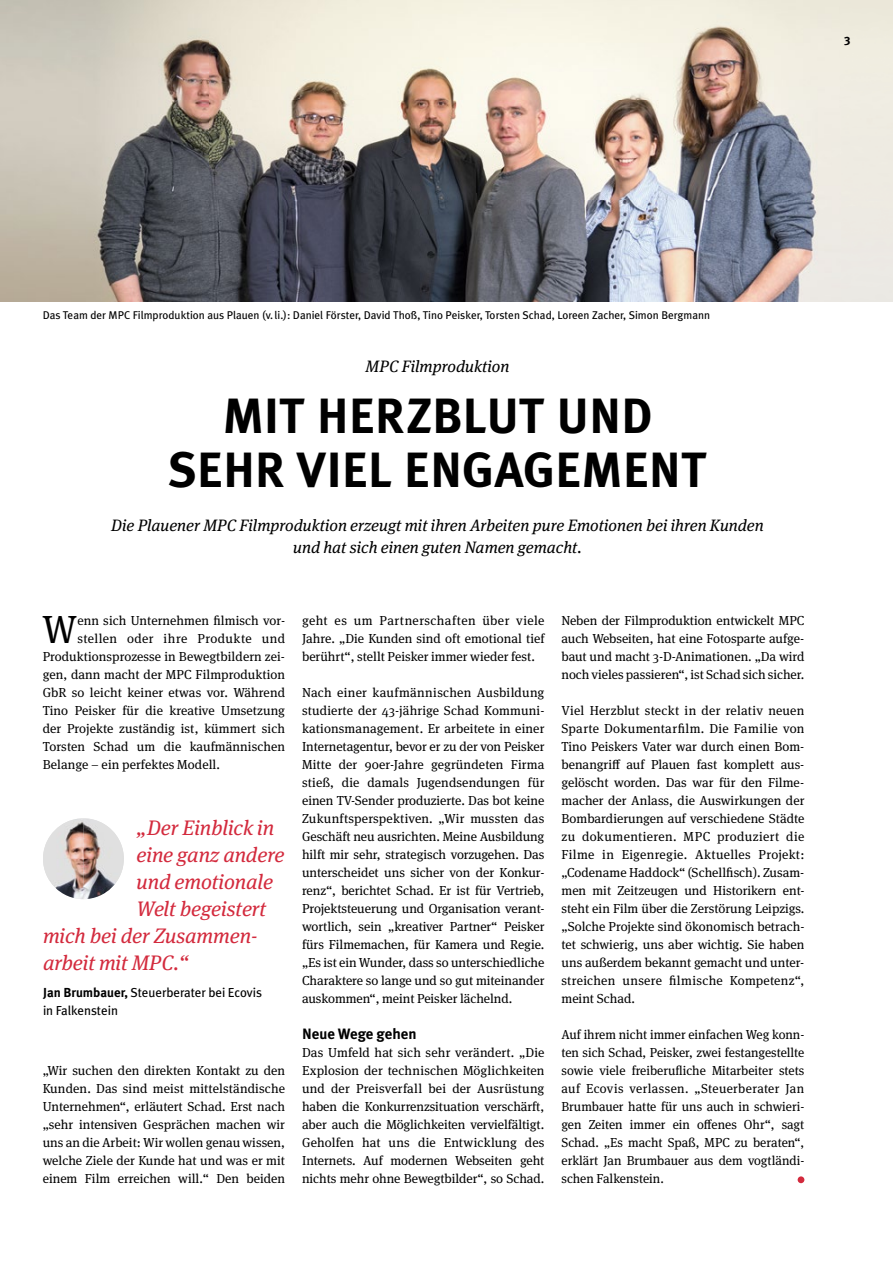
<style>
.page{position:relative;width:893px;height:1263px;background:#fff}
.page>*{position:absolute;margin:0;border:0;box-sizing:border-box;transform-origin:0 0}
.t1{font:700 49.5px/54px "Meta Plus";letter-spacing:-.005em;color:#000;text-align:center}
.t2{font:39.15px "Meta Serif OT";color:#000}
.t3{font:italic 21px "Meta Serif OT";letter-spacing:-.005em;color:#d32a3d}
.t4{font:italic 16.5px/22.5px "Meta Serif OT";color:#000;text-align:center}
.t5{font:700 15px "Meta Plus";color:#000}
.t6{font:13.05px/18px "Meta Serif OT";color:#000;text-align:justify}
.t7{font:13.05px/18px "Meta Plus";letter-spacing:-.005em;color:#000}
.t8{font:13.05px "Meta Serif OT";letter-spacing:.03em;color:#000}
.t9{font:700 12px "Meta Plus";color:#000}
.t10{font:11.25px "Meta Plus";color:#000}
.s1{font-weight:700}
</style>
<div class="page">
<img style="left:0;top:0;width:893px;height:301px">
<div style="left:798px;top:1176px;width:6px;height:7px;background:#d32a3d;border-radius:50%"></div>
<img style="left:43px;top:819px;width:81px;height:80px">
<p class="t9" style="left:844px;top:32px;width:8px">3</p>
<p class="t10" style="left:43px;top:308px;width:669px">Das Team der MPC Filmproduktion aus Plauen (v. li.): Daniel Förster, David Thoß, Tino Peisker, Torsten Schad, Loreen Zacher, Simon Bergmann</p>
<p class="t4" style="left:366px;top:356px;width:145px">MPC Filmproduktion</p>
<h1 class="t1" style="left:168px;top:388px;width:540px">MIT HERZBLUT UND<br>SEHR VIEL ENGAGEMENT</h1>
<p class="t4" style="left:111px;top:514px;width:654px">Die Plauener MPC Filmproduktion erzeugt mit ihren Arbeiten pure Emotionen bei ihren Kunden und hat sich einen guten Namen gemacht.</p>
<h2 class="t2" style="left:42px;top:607px;width:37px">W</h2>
<p class="t6" style="left:77px;top:612px;width:209px">enn sich Unternehmen filmisch vor-</p>
<p class="t8" style="left:77px;top:631px;width:209px">stellen oder ihre Produkte und</p>
<p class="t6" style="left:43px;top:648px;width:244px">Produk tionsprozesse in Bewegtbildern zei-</p>
<p class="t6" style="left:43px;top:666px;width:244px">gen, dann macht der MPC Filmproduktion</p>
<p class="t6" style="left:43px;top:684px;width:244px">GbR so leicht keiner etwas vor. Während</p>
<p class="t6" style="left:43px;top:702px;width:244px">Tino Peisker für die kreative Umsetzung</p>
<p class="t6" style="left:43px;top:720px;width:244px">der Projekte zuständig ist, kümmert sich</p>
<p class="t6" style="left:43px;top:738px;width:244px">Torsten Schad um die kaufmännischen</p>
<p class="t6" style="left:43px;top:756px;width:179px">Belange – ein perfektes Modell.</p>
<h3 class="t3" style="left:137px;top:815px;width:139px">„Der Einblick in</h3>
<h3 class="t3" style="left:137px;top:842px;width:150px">eine ganz andere</h3>
<h3 class="t3" style="left:137px;top:869px;width:138px">und emotionale</h3>
<h3 class="t3" style="left:137px;top:896px;width:131px">Welt begeistert</h3>
<h3 class="t3" style="left:43px;top:923px;width:216px">mich bei der Zusammen-</h3>
<h3 class="t3" style="left:43px;top:950px;width:147px">arbeit mit MPC.“</h3>
<p class="t7" style="left:43px;top:983px;width:221px"><span class="s1">Jan Brumbauer,</span> Steuerberater bei Ecovis in Falkenstein</p>
<p class="t6" style="left:43px;top:1062px;width:244px">„Wir suchen den direkten Kontakt zu den Kunden. Das sind meist mittelständische Unternehmen“, erläutert Schad. Erst nach „sehr intensiven Gesprächen machen wir uns an die Arbeit: Wir wollen genau wissen, welche Ziele der Kunde hat und was er mit einem Film erreichen will.“ Den beiden</p>
<p class="t6" style="left:302px;top:612px;width:244px">geht es um Partnerschaften über viele Jahre. „Die Kunden sind oft emotional tief berührt“, stellt Peisker immer wieder fest.</p>
<p class="t6" style="left:302px;top:684px;width:244px">Nach einer kaufmännischen Ausbildung studierte der 43-jährige Schad Kommuni&shy;kationsmanagement. Er arbeitete in einer Internetagentur, bevor er zu der von Peisker Mitte der 90er-Jahre gegründeten Firma stieß, die damals Jugendsendungen für einen TV-Sender produzierte. Das bot keine Zukunftsperspektiven. „Wir mussten das Geschäft neu ausrichten. Meine Ausbildung hilft mir sehr, strategisch vorzugehen. Das unterscheidet uns sicher von der Konkur&shy;renz“, berichtet Schad. Er ist für Vertrieb, Projektsteuerung und Organisation verant&shy;wortlich, sein „kreativer Partner“ Peisker fürs Filmemachen, für Kamera und Regie. „Es ist ein Wunder, dass so unterschiedliche Charaktere so lange und so gut miteinander auskommen“, meint Peisker lächelnd.</p>
<p class="t5" style="left:302px;top:1025px;width:116px">Neue Wege gehen</p>
<p class="t6" style="left:302px;top:1044px;width:244px">Das Umfeld hat sich sehr verändert. „Die Explosion der technischen Möglichkeiten und der Preisverfall bei der Ausrüstung haben die Konkurrenzsituation verschärft, aber auch die Möglichkeiten vervielfältigt.<br>Geholfen hat uns die Entwicklung des Internets. Auf modernen Webseiten geht nichts mehr ohne Bewegtbilder“, so Schad.</p>
<p class="t6" style="left:561px;top:612px;width:244px">Neben der Filmproduktion entwickelt MPC auch Webseiten, hat eine Fotosparte aufge&shy;baut und macht 3-D-Animationen. „Da wird noch vieles passieren“, ist Schad sich sicher.</p>
<p class="t6" style="left:561px;top:702px;width:244px">Viel Herzblut steckt in der relativ neuen Sparte Dokumentarfilm. Die Familie von Tino Peiskers Vater war durch einen Bom&shy;benangriff auf Plauen fast komplett aus&shy;gelöscht worden. Das war für den Filme&shy;macher der Anlass, die Auswirkungen der Bombardierungen auf verschiedene Städte zu dokumentieren. MPC produziert die Filme in Eigenregie. Aktuelles Projekt: „Codename Haddock“ (Schellfisch). Zusam&shy;men mit Zeitzeugen und Historikern ent&shy;steht ein Film über die Zerstörung Leipzigs. „Solche Projekte sind ökonomisch betrach&shy;tet schwierig, uns aber wichtig. Sie haben uns außerdem bekannt gemacht und unter&shy;streichen unsere filmische Kompetenz“, meint Schad.</p>
<p class="t6" style="left:561px;top:1026px;width:244px">Auf ihrem nicht immer einfachen Weg konn&shy;ten sich Schad, Peisker, zwei festangestellte sowie viele freiberufliche Mitarbeiter stets auf Ecovis verlassen. „Steuerberater Jan Brumbauer hatte für uns auch in schwieri&shy;gen Zeiten immer ein offenes Ohr“, sagt Schad. „Es macht Spaß, MPC zu beraten“, erklärt Jan Brumbauer aus dem vogtländi&shy;schen Falkenstein.</p>
</div>
